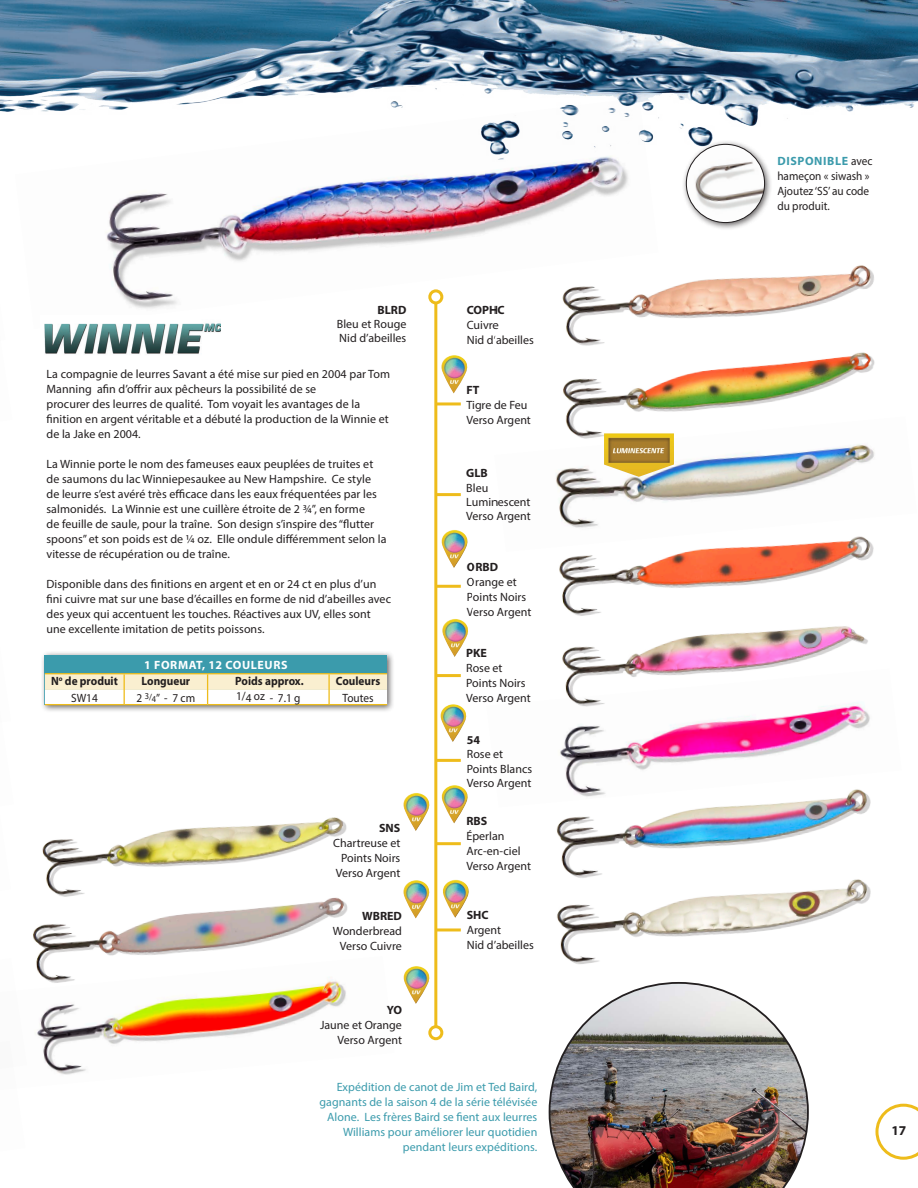
<style>
.page{position:relative;width:918px;height:1188px;background:#fff}
.page>*{position:absolute;margin:0;border:0;box-sizing:border-box;transform-origin:0 0}
.t1{font:700 13.5px "Myriad Pro";color:#231f20}
.t2{font:12px/15px "Myriad Pro";letter-spacing:.005em;color:#231f20}
.t3{font:12px/15px "Myriad Pro";letter-spacing:.005em;color:#3b9bac;text-align:right}
.t4{font:12px/15px "Myriad Pro";letter-spacing:.005em;color:#231f20;scale:.94 1}
.t5{font:700 12px "Myriad Pro";color:#231f20}
.t6{font:700 12px "Myriad Pro";color:#231f20;scale:.94 1}
.t7{font:700 12px "Myriad Pro";letter-spacing:.05em;color:#fff}
.s1{font-size:9px}
.s2{font-weight:700;color:#3b9bac}
</style>
<div class="page">
<img style="left:0;top:0;width:918px;height:139px">
<svg style="left:875px;top:1104px;width:43px;height:56px"></svg>
<hr style="left:434px;top:303px;width:3px;height:724px;background:#eebc1b">
<div style="left:428px;top:1025px;width:15px;height:15px;border:3px solid #eebc1b;border-radius:50%"></div>
<hr style="left:436px;top:585px;width:25px;height:3px;background:#eebc1b">
<hr style="left:436px;top:674px;width:25px;height:3px;background:#eebc1b">
<hr style="left:436px;top:759px;width:25px;height:3px;background:#eebc1b">
<hr style="left:436px;top:842px;width:25px;height:3px;background:#eebc1b">
<hr style="left:436px;top:928px;width:25px;height:3px;background:#eebc1b">
<img style="left:556px;top:807px;width:314px;height:33px">
<img style="left:15px;top:98px;width:643px;height:231px">
<img style="left:33px;top:924px;width:282px;height:32px">
<img style="left:557px;top:840px;width:314px;height:124px">
<img style="left:559px;top:552px;width:314px;height:36px">
<div style="left:681px;top:139px;width:92px;height:92px;background:#231f20;opacity:.7"></div>
<img style="left:686px;top:144px;width:79px;height:79px;border-radius:39px">
<img style="left:441px;top:785px;width:27px;height:38px">
<hr style="left:436px;top:402px;width:25px;height:3px;background:#eebc1b">
<hr style="left:436px;top:493px;width:25px;height:3px;background:#eebc1b">
<img style="left:562px;top:588px;width:306px;height:81px">
<img style="left:42px;top:817px;width:306px;height:107px">
<img style="left:560px;top:669px;width:311px;height:138px">
<img style="left:403px;top:793px;width:27px;height:38px">
<img style="left:442px;top:619px;width:26px;height:38px">
<img style="left:403px;top:880px;width:27px;height:38px">
<img style="left:441px;top:530px;width:27px;height:38px">
<img style="left:443px;top:880px;width:26px;height:38px">
<div style="left:40px;top:650px;width:355px;height:63px;background:#231f20;opacity:.7"></div>
<div style="left:45px;top:655px;width:342px;height:50px;background:#3b9bac"></div>
<hr style="left:45px;top:673px;width:79px;height:1px;background:#eebc1b">
<hr style="left:124px;top:673px;width:84px;height:1px;background:#eebc1b">
<hr style="left:208px;top:673px;width:121px;height:1px;background:#eebc1b">
<hr style="left:329px;top:673px;width:58px;height:1px;background:#eebc1b">
<svg style="left:45px;top:674px;width:342px;height:30px;background:#fbf4e0"></svg>
<hr style="left:45px;top:704px;width:79px;height:1px;background:#eebc1b">
<hr style="left:124px;top:704px;width:84px;height:1px;background:#eebc1b">
<hr style="left:208px;top:704px;width:121px;height:1px;background:#eebc1b">
<hr style="left:329px;top:704px;width:58px;height:1px;background:#eebc1b">
<img style="left:549px;top:982px;width:260px;height:206px">
<img style="left:36px;top:956px;width:310px;height:119px">
<img style="left:440px;top:704px;width:27px;height:38px">
<img style="left:403px;top:966px;width:27px;height:38px">
<img style="left:556px;top:466px;width:318px;height:86px">
<img style="left:494px;top:201px;width:380px;height:128px">
<img style="left:516px;top:317px;width:359px;height:149px">
<img style="left:441px;top:355px;width:27px;height:38px">
<img style="left:40px;top:316px;width:181px;height:38px">
<img style="left:604px;top:433px;width:70px;height:44px">
<p class="t5" style="left:378px;top:303px;width:30px">BLRD</p>
<p class="t2" style="left:337px;top:316px;width:71px">Bleu et Rouge</p>
<p class="t2" style="left:339px;top:331px;width:69px">Nid d’abeilles</p>
<p class="t2" style="left:47px;top:366px;width:345px">La compagnie de leurres Savant a été mise sur pied en 2004 par Tom<br>Manning afin d’offrir aux pêcheurs la possibilité de se</p>
<p class="t2" style="left:47px;top:396px;width:315px">procurer des leurres de qualité. Tom voyait les avantages de la</p>
<p class="t2" style="left:47px;top:411px;width:344px">finition en argent véritable et a débuté la production de la Winnie et de la Jake en 2004.</p>
<p class="t2" style="left:47px;top:456px;width:342px">La Winnie porte le nom des fameuses eaux peuplées de truites et de saumons du lac Winniepesaukee au New Hampshire. Ce style de leurre s’est avéré très efficace dans les eaux fréquentées par les salmonidés. La Winnie est une cuillère étroite de 2 ¾”, en forme<br>de feuille de saule, pour la traîne. Son design s’inspire des “flutter spoons” et son poids est de ¼ oz. Elle ondule différemment selon la vitesse de récupération ou de traîne.</p>
<p class="t2" style="left:47px;top:576px;width:346px">Disponible dans des finitions en argent et en or 24 ct en plus d’un fini cuivre mat sur une base d’écailles en forme de nid d’abeilles avec des yeux qui accentuent les touches. Réactives aux UV, elles sont une excellente imitation de petits poissons.</p>
<p class="t7" style="left:144px;top:658px;width:145px">1 FORMAT, 12 COULEURS</p>
<p class="t6" style="left:51px;top:675px;width:73px">N<sup>o</sup> de produit</p>
<p class="t6" style="left:142px;top:675px;width:53px">Longueur</p>
<p class="t6" style="left:235px;top:675px;width:74px">Poids approx.</p>
<p class="t6" style="left:336px;top:675px;width:49px">Couleurs</p>
<p class="t4" style="left:71px;top:690px;width:30px">SW14</p>
<p class="t4" style="left:137px;top:690px;width:64px">2 <sup>3</sup><span class="s1">/4</span>” - 7 cm</p>
<p class="t4" style="left:236px;top:690px;width:70px">1/4 oz - 7.1 g</p>
<p class="t4" style="left:343px;top:690px;width:34px">Toutes</p>
<p class="t5" style="left:379px;top:821px;width:23px">SNS</p>
<p class="t2" style="left:333px;top:835px;width:69px">Chartreuse et</p>
<p class="t2" style="left:341px;top:850px;width:61px">Points Noirs</p>
<p class="t2" style="left:336px;top:865px;width:66px">Verso Argent</p>
<p class="t5" style="left:362px;top:909px;width:41px">WBRED</p>
<p class="t2" style="left:333px;top:923px;width:70px">Wonderbread</p>
<p class="t2" style="left:340px;top:938px;width:63px">Verso Cuivre</p>
<p class="t5" style="left:387px;top:1004px;width:17px">YO</p>
<p class="t2" style="left:320px;top:1017px;width:83px">Jaune et Orange</p>
<p class="t2" style="left:337px;top:1032px;width:66px">Verso Argent</p>
<p class="t5" style="left:467px;top:303px;width:39px">COPHC</p>
<p class="t2" style="left:467px;top:317px;width:33px">Cuivre</p>
<p class="t2" style="left:467px;top:332px;width:69px">Nid d’abeilles</p>
<p class="t5" style="left:466px;top:383px;width:14px">FT</p>
<p class="t2" style="left:466px;top:397px;width:66px">Tigre de Feu<br>Verso Argent</p>
<p class="t5" style="left:466px;top:466px;width:23px">GLB</p>
<p class="t2" style="left:466px;top:480px;width:23px">Bleu</p>
<p class="t2" style="left:466px;top:494px;width:66px">Luminescent</p>
<p class="t2" style="left:466px;top:509px;width:66px">Verso Argent</p>
<p class="t5" style="left:467px;top:560px;width:33px">ORBD</p>
<p class="t2" style="left:467px;top:574px;width:51px">Orange et</p>
<p class="t2" style="left:467px;top:589px;width:61px">Points Noirs</p>
<p class="t2" style="left:467px;top:604px;width:66px">Verso Argent</p>
<p class="t5" style="left:466px;top:646px;width:22px">PKE</p>
<p class="t2" style="left:466px;top:660px;width:38px">Rose et</p>
<p class="t2" style="left:466px;top:675px;width:61px">Points Noirs</p>
<p class="t2" style="left:466px;top:690px;width:66px">Verso Argent</p>
<p class="t5" style="left:467px;top:733px;width:15px">54</p>
<p class="t2" style="left:467px;top:746px;width:38px">Rose et</p>
<p class="t2" style="left:467px;top:761px;width:67px">Points Blancs</p>
<p class="t2" style="left:467px;top:775px;width:66px">Verso Argent</p>
<p class="t5" style="left:466px;top:814px;width:22px">RBS</p>
<p class="t2" style="left:466px;top:828px;width:39px">Éperlan</p>
<p class="t2" style="left:466px;top:843px;width:56px">Arc-en-ciel</p>
<p class="t2" style="left:466px;top:858px;width:66px">Verso Argent</p>
<p class="t5" style="left:467px;top:908px;width:23px">SHC</p>
<p class="t2" style="left:467px;top:922px;width:36px">Argent</p>
<p class="t2" style="left:467px;top:937px;width:69px">Nid d’abeilles</p>
<p class="t3" style="left:320px;top:1079px;width:219px">Expédition de canot de Jim et Ted Baird, gagnants de la saison 4 de la série télévisée Alone. Les frères Baird se fient aux leurres Williams pour améliorer leur quotidien pendant leurs expéditions.</p>
<p class="t4" style="left:777px;top:154px;width:103px"><span class="s2">DISPONIBLE</span> avec hameçon « siwash »</p>
<p class="t4" style="left:777px;top:184px;width:99px">Ajoutez ‘SS’ au code</p>
<p class="t4" style="left:777px;top:199px;width:57px">du produit.</p>
<p class="t1" style="left:891px;top:1123px;width:16px">17</p>
</div>
